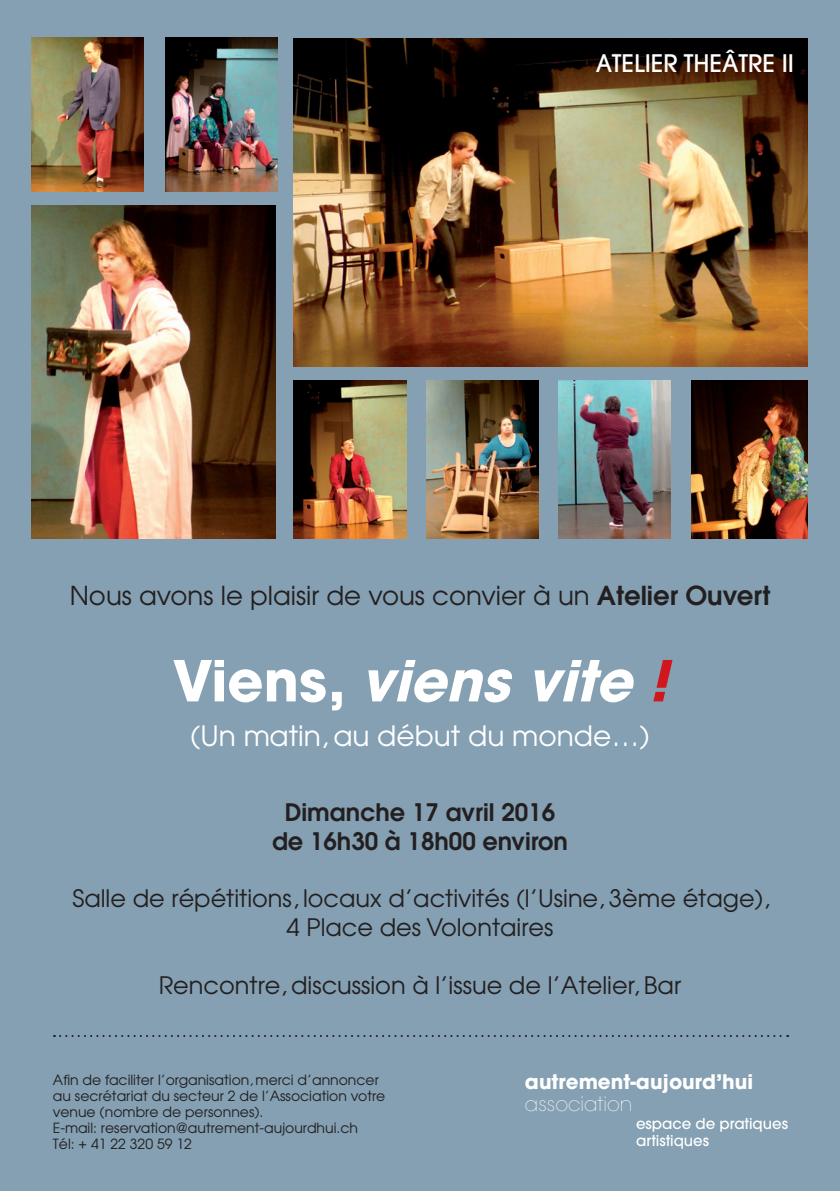
<style>
.page{position:relative;width:840px;height:1191px;background:#fff}
.page>*{position:absolute;margin:0;border:0;box-sizing:border-box;transform-origin:0 0}
.t1{font:italic 700 56px "Avant Garde";color:#fff}
.t2{font:28px "Avant Garde";color:#fff}
.t3{font:26px "Avant Garde";color:#231f20}
.t4{font:24px "Avant Garde";color:#231f20}
.t5{font:600 24px "Avant Garde";color:#231f20}
.t6{font:500 24px "Avant Garde";color:#fff}
.t7{font:700 19.8px/22.2px "Avant Garde";color:#fff}
.t8{font:500 15px/17.2px "Avant Garde";color:#fff}
.t9{font:14px "Avant Garde";color:#231f20}
.s1{font-weight:600}
.s2{font-style:normal}
.s3{color:#d1161e}
.s4{font-weight:200}
</style>
<div class="page">
<div style="left:0;top:0;width:839px;height:1191px;background:#84a0b2"></div>
<img style="left:165px;top:38px;width:112px;height:154px">
<img style="left:31px;top:38px;width:112px;height:154px">
<img style="left:293px;top:380px;width:113px;height:159px">
<img style="left:426px;top:380px;width:112px;height:159px">
<img style="left:558px;top:380px;width:112px;height:159px">
<img style="left:691px;top:380px;width:116px;height:159px">
<img style="left:31px;top:206px;width:244px;height:333px">
<img style="left:293px;top:38px;width:514px;height:328px">
<svg style="left:54px;top:1035px;width:733px;height:2px"></svg>
<p class="t6" style="left:595px;top:49px;width:199px">ATELIER THEÂTRE II</p>
<p class="t3" style="left:70px;top:579px;width:701px">Nous avons le plaisir de vous convier à un <span class="s1">Atelier Ouvert</span></p>
<p class="t1" style="left:172px;top:644px;width:513px"><span class="s2">V i e n s ,</span> viensvite <span class="s3">!</span></p>
<p class="t2" style="left:190px;top:718px;width:460px">(Un matin, au début du monde…)</p>
<p class="t5" style="left:284px;top:796px;width:272px">Dimanche 17 avril 2016</p>
<p class="t5" style="left:272px;top:825px;width:297px">de 16h30 à 18h00 environ</p>
<p class="t4" style="left:72px;top:883px;width:698px">Salle de répétitions, locaux d’activités (l’Usine, 3ème étage),</p>
<p class="t4" style="left:286px;top:912px;width:268px">4 Place des Volontaires</p>
<p class="t4" style="left:159px;top:970px;width:523px">Rencontre, discussion à l’issue de l’Atelier, Bar</p>
<p class="t9" style="left:53px;top:1071px;width:327px">Afin de faciliter l’organisation, merci d’annoncer</p>
<p class="t9" style="left:53px;top:1087px;width:334px">au secrétariat du secteur 2 de l’Association votre</p>
<p class="t9" style="left:53px;top:1103px;width:212px">venue (nombre de personnes).</p>
<p class="t9" style="left:53px;top:1119px;width:306px">E-mail: reservation@autrement-aujourdhui.ch</p>
<p class="t9" style="left:53px;top:1135px;width:140px">Tél: + 41 22 320 59 12</p>
<p class="t7" style="left:524px;top:1070px;width:229px">autrement-aujourd’hui <span class="s4">association</span></p>
<p class="t8" style="left:635px;top:1115px;width:153px">espace de pratiques artistiques</p>
</div>
